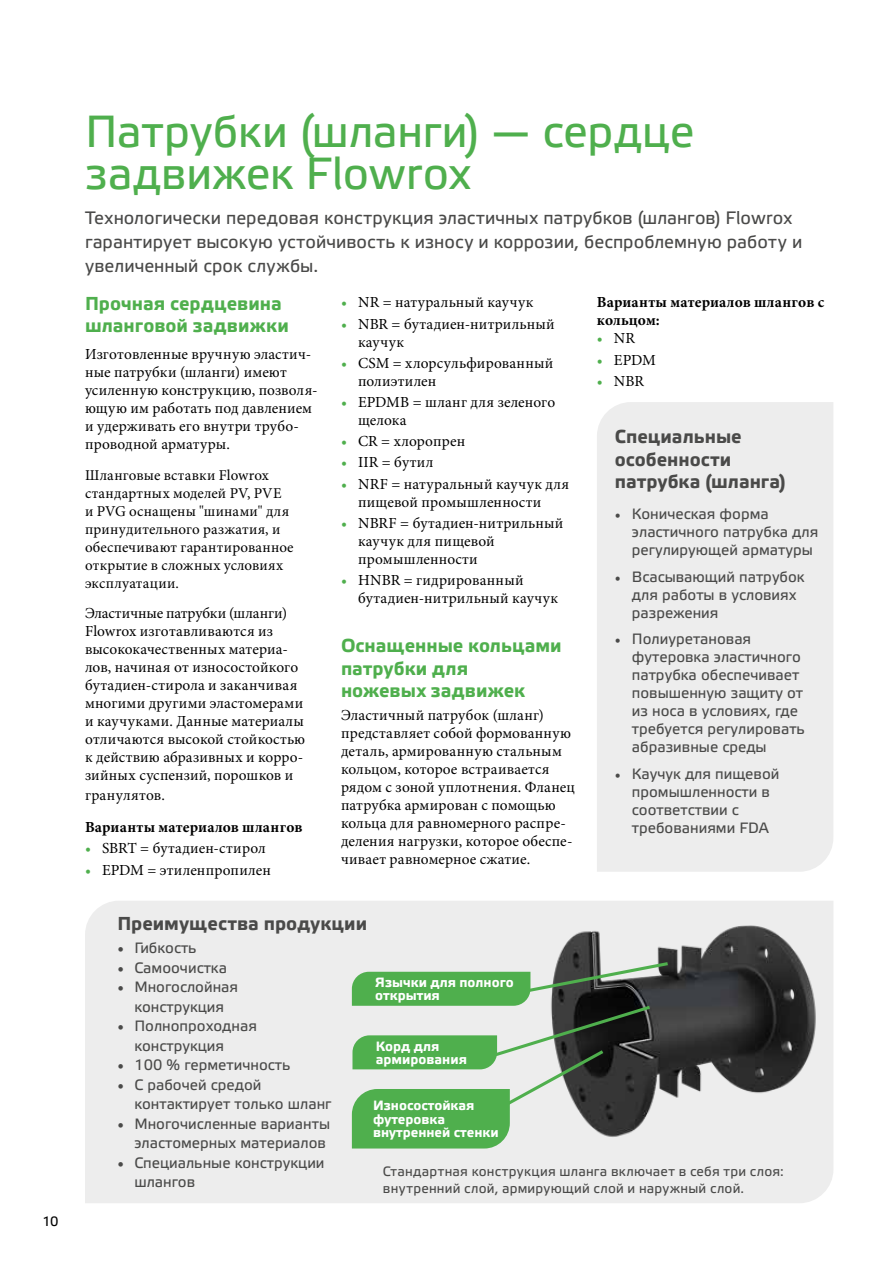
<style>
.page{position:relative;width:893px;height:1263px;background:#fff}
.page>*{position:absolute;margin:0;border:0;box-sizing:border-box;transform-origin:0 0}
.t1{font:45px/42px "Etelka Text Pro";letter-spacing:-.005em;color:#4faf4d}
.t2{font:700 18.75px/22.5px "Etelka Text Pro";color:#4faf4d}
.t3{font:700 18.75px/22.5px "Etelka Text Pro";color:#4a4a49}
.t4{font:18px/24px "Etelka Text Pro";color:#4a4a49}
.t5{font:15.3px/18px "Minion Pro";letter-spacing:.015em;color:#000}
.t6{font:700 15.3px/18px "Minion Pro";letter-spacing:.01em;color:#000}
.t7{font:15px/18px "Etelka Text Pro";color:#4a4a49}
.t8{font:15px/18px "Minion Pro";letter-spacing:.015em;color:#000}
.t9{font:13.5px/16.5px "Etelka Text Pro";letter-spacing:.015em;color:#4a4a49}
.t10{font:700 13.5px/13.5px "Etelka Text Pro";color:#fff}
.t11{font:13.5px "Etelka Text Pro";color:#000}
.s1{color:#4faf4d}
.s2{font-family:"Minion Pro";font-weight:700}
.s3{font-family:"Minion Pro";font-weight:700;font-size:16.5px}
</style>
<div class="page">
<div style="left:85px;top:901px;width:748px;height:302px;background:#ededed"></div>
<img style="left:444px;top:901px;width:388px;height:253px">
<div style="left:597px;top:402px;width:236px;height:470px;background:#ededed"></div>
<svg style="left:352px;top:960px;width:319px;height:188px;background:#82a381"></svg>
<p class="t11" style="left:43px;top:1214px;width:18px">10</p>
<h1 class="t1" style="left:85px;top:114px;width:611px">Патрубки (шланги) — сердце задвижек Flowrox</h1>
<p class="t4" style="left:85px;top:207px;width:719px">Технологически передовая конструкция эластичных патрубков (шлангов) Flowrox гарантирует высокую устойчивость к износу и коррозии, беспроблемную работу и увеличенный срок службы.</p>
<p class="t5" style="left:341px;top:294px;width:194px"><span class="s1">•</span> NR = натуральный каучук</p>
<p class="t5" style="left:358px;top:315px;width:198px;text-indent:-17px"><span class="s1">•</span> NBR = бутадиен-нитрильный каучук</p>
<p class="t5" style="left:358px;top:354px;width:197px;text-indent:-17px"><span class="s1">•</span> CSM = хлорсульфированный полиэтилен</p>
<p class="t5" style="left:358px;top:393px;width:199px;text-indent:-17px"><span class="s1">•</span> EPDMB = шланг для зеленого щелока</p>
<p class="t5" style="left:341px;top:432px;width:126px"><span class="s1">•</span> CR = хлоропрен</p>
<p class="t5" style="left:341px;top:454px;width:94px"><span class="s1">•</span> IIR = бутил</p>
<p class="t5" style="left:358px;top:475px;width:213px;text-indent:-17px"><span class="s1">•</span> NRF = натуральный каучук для пищевой промышленности</p>
<p class="t5" style="left:358px;top:514px;width:207px;text-indent:-17px"><span class="s1">•</span> NBRF = бутадиен-нитрильный каучук для пищевой промышленности</p>
<p class="t5" style="left:358px;top:571px;width:202px;text-indent:-17px"><span class="s1">•</span> HNBR = гидрированный бутадиен-нитрильный каучук</p>
<p class="t2" style="left:341px;top:636px;width:222px">Оснащенные кольцами патрубки для<br>ножевых задвижек</p>
<p class="t5" style="left:341px;top:706px;width:235px">Эластичный патрубок (шланг) представляет собой формованную деталь, армированную стальным кольцом, которое встраивается рядом с зоной уплотнения. Фланец патрубка армирован с помощью кольца для равномерного распре&shy;деления нагрузки, которое обеспе&shy;чивает равномерное сжатие.</p>
<p class="t2" style="left:85px;top:293px;width:205px">Прочная сердцевина шланговой задвижки</p>
<p class="t5" style="left:85px;top:345px;width:234px">Изготовленные вручную эластич&shy;ные патрубки (шланги) имеют усиленную конструкцию, позволя&shy;ющую им работать под давлением и удерживать его внутри трубо&shy;проводной арматуры.</p>
<p class="t8" style="left:85px;top:466px;width:210px">Шланговые вставки Flowrox стандартных моделей PV, PVE и PVG оснащены "шинами" для принудительного разжатия, и обеспечивают гарантированное открытие в сложных условиях эксплуатации.</p>
<p class="t5" style="left:85px;top:604px;width:222px">Эластичные патрубки (шланги)<br>Flowrox изготавливаются из высококачественных материа&shy;лов, начиная от износостойкого бутадиен-стирола и заканчивая многими другими эластомерами и каучуками. Данные материалы отличаются высокой стойкостью к действию абразивных и корро&shy;зийных суспензий, порошков и</p>
<p class="t5" style="left:85px;top:786px;width:81px">гранулятов.</p>
<p class="t6" style="left:85px;top:818px;width:219px">Варианты материалов шлангов</p>
<p class="t5" style="left:85px;top:839px;width:182px"><span class="s1">•</span> SBRT = бутадиен-стирол</p>
<p class="t5" style="left:85px;top:861px;width:187px"><span class="s1">•</span> EPDM = этиленпропилен</p>
<p class="t6" style="left:597px;top:293px;width:229px">Варианты материалов шлангов с кольцом:</p>
<p class="t5" style="left:597px;top:330px;width:40px"><span class="s1">•</span> NR</p>
<p class="t5" style="left:597px;top:351px;width:60px"><span class="s1">•</span> EPDM</p>
<p class="t5" style="left:597px;top:372px;width:49px"><span class="s1">•</span> NBR</p>
<p class="t3" style="left:615px;top:426px;width:173px">Специальные особенности патрубка (шланга)</p>
<p class="t7" style="left:632px;top:506px;width:188px;text-indent:-17px"><span class="s2">•</span> Коническая форма эластичного патрубка для регулирующей арматуры</p>
<p class="t7" style="left:632px;top:568px;width:174px;text-indent:-17px"><span class="s2">•</span> Всасывающий патрубок для работы в условиях разрежения</p>
<p class="t7" style="left:632px;top:631px;width:175px;text-indent:-17px"><span class="s2">•</span> Полиуретановая футеровка эластичного патрубка обеспечивает повышенную защиту от из носа в условиях, где требуется регулировать абразивные среды</p>
<p class="t7" style="left:632px;top:765px;width:149px;text-indent:-17px"><span class="s2">•</span> Каучук для пищевой промышленности в соответствии с требованиями FDA</p>
<p class="t3" style="left:117px;top:913px;width:251px">Преимущества продукции</p>
<p class="t7" style="left:117px;top:940px;width:81px"><span class="s3">•</span> Гибкость</p>
<p class="t7" style="left:117px;top:960px;width:111px"><span class="s3">•</span> Самоочистка</p>
<p class="t7" style="left:117px;top:978px;width:122px;line-height:19.5px;text-align:center"><span class="s3">•</span> Многослойная конструкция</p>
<p class="t7" style="left:134px;top:1017px;width:124px;line-height:19.5px;text-indent:-17px"><span class="s3">•</span> Полнопроходная конструкция</p>
<p class="t7" style="left:117px;top:1057px;width:175px"><span class="s3">•</span> 100 % герметичность</p>
<p class="t7" style="left:134px;top:1076px;width:199px;line-height:19.5px;text-indent:-17px"><span class="s3">•</span> С рабочей средой контактирует только шланг</p>
<p class="t7" style="left:117px;top:1115px;width:214px;line-height:19.5px;text-align:right"><span class="s3">•</span> Многочисленные варианты эластомерных материалов</p>
<p class="t7" style="left:134px;top:1154px;width:192px;line-height:19.5px;text-indent:-17px"><span class="s3">•</span> Специальные конструкции шлангов</p>
<p class="t9" style="left:383px;top:1164px;width:402px">Стандартная конструкция шланга включает в себя три слоя: внутренний слой, армирующий слой и наружный слой.</p>
<p class="t10" style="left:375px;top:976px;width:140px">Язычки для полного открытия</p>
<p class="t10" style="left:376px;top:1040px;width:93px">Корд для армирования</p>
<p class="t10" style="left:373px;top:1099px;width:127px">Износостойкая футеровка внутренней стенки</p>
</div>
